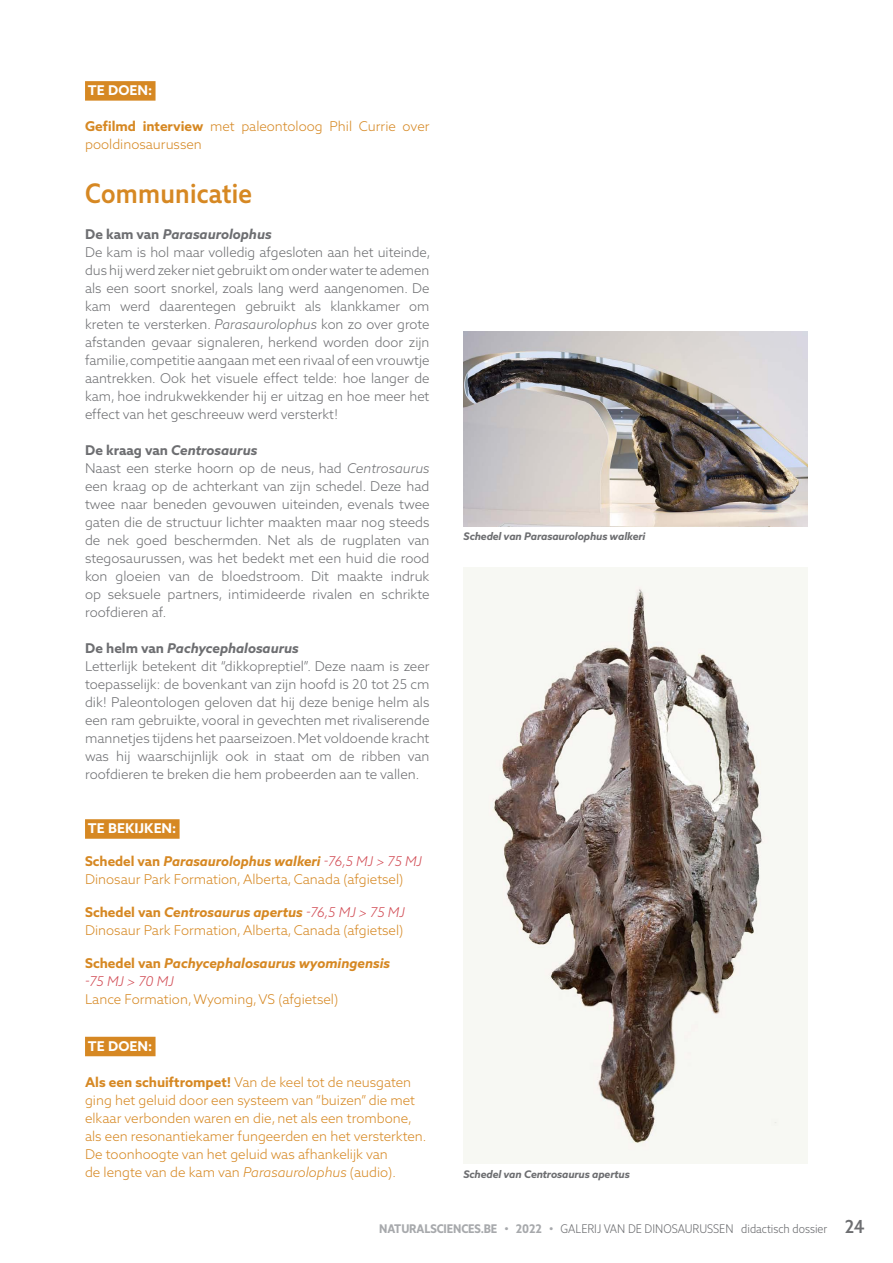
<style>
.page{position:relative;width:893px;height:1263px;background:#fff}
.page>*{position:absolute;margin:0;border:0;box-sizing:border-box;transform-origin:0 0}
.t1{font:500 27px "Azo Sans 2 Narrow";letter-spacing:.01em;color:#d68823}
.t2{font:300 13.5px/18px "Azo Sans 2";color:#6d6e71}
.t3{font:300 13.5px/18px "Azo Sans 2";color:#d68823}
.t4{font:italic 700 13.5px/18px "Azo Sans 2";color:#d68823}
.t5{font:700 13.5px "Azo Sans 2";color:#fff}
.t6{font:300 12px "Azo Sans 2 Narrow";color:#6d6e71}
.t7{font:italic 700 10.5px "Azo Sans 2";letter-spacing:-.01em;color:#6d6e71}
.s1{font-weight:700}
.s2{font-weight:700;font-style:italic}
.s3{font-style:italic}
.s4{font-style:italic;color:#d14a53}
.s5{font-style:normal}
.s6{font-weight:300;color:#d14a53}
.s7{font-weight:700;color:#a7a9ac}
.s8{font-weight:500;font-size:18px}
</style>
<div class="page">
<div style="left:85px;top:81px;width:71px;height:20px;background:#d68823"></div>
<div style="left:85px;top:819px;width:95px;height:20px;background:#d68823"></div>
<div style="left:85px;top:1037px;width:71px;height:19px;background:#d68823"></div>
<img style="left:463px;top:332px;width:345px;height:194px">
<img style="left:463px;top:567px;width:345px;height:597px">
<p class="t5" style="left:88px;top:82px;width:66px">TE DOEN:</p>
<p class="t3" style="left:85px;top:118px;width:346px"><span class="s1">Gefilmd interview</span> met paleontoloog Phil Currie over pooldinosaurussen</p>
<h1 class="t1" style="left:85px;top:178px;width:169px">Communicatie</h1>
<p class="t2" style="left:85px;top:226px;width:347px"><span class="s1">De kam van</span> <span class="s2">Parasaurolophus<br></span>De kam is hol maar volledig afgesloten aan het uiteinde, dus hij werd zeker niet gebruikt om onder water te ademen als een soort snorkel, zoals lang werd aangenomen. De kam werd daarentegen gebruikt als klankkamer om kreten te versterken. <span class="s3">Parasaurolophus</span> kon zo over grote afstanden gevaar signaleren, herkend worden door zijn familie, competitie aangaan met een rivaal of een vrouwtje aantrekken. Ook het visuele effect telde: hoe langer de kam, hoe indrukwekkender hij er uitzag en hoe meer het effect van het geschreeuw werd versterkt!</p>
<p class="t2" style="left:85px;top:442px;width:346px"><span class="s1">De kraag van</span> <span class="s2">Centrosaurus<br></span>Naast een sterke hoorn op de neus, had <span class="s3">Centrosaurus </span>een kraag op de achterkant van zijn schedel. Deze had twee naar beneden gevouwen uiteinden, evenals twee gaten die de structuur lichter maakten maar nog steeds de nek goed beschermden. Net als de rugplaten van stegosaurussen, was het bedekt met een huid die rood kon gloeien van de bloedstroom. Dit maakte indruk op seksuele partners, intimideerde rivalen en schrikte roofdieren af.</p>
<p class="t2" style="left:85px;top:640px;width:346px"><span class="s1">De helm van</span> <span class="s2">Pachycephalosaurus<br></span>Letterlijk betekent dit “dikkopreptiel”. Deze naam is zeer toepasselijk: de bovenkant van zijn hoofd is 20 tot 25 cm dik! Paleontologen geloven dat hij deze benige helm als een ram gebruikte, vooral in gevechten met rivaliserende mannetjes tijdens het paarseizoen. Met voldoende kracht was hij waarschijnlijk ook in staat om de ribben van roofdieren te breken die hem probeerden aan te vallen.</p>
<p class="t5" style="left:88px;top:820px;width:90px">TE BEKIJKEN:</p>
<p class="t3" style="left:85px;top:853px;width:338px"><span class="s1">Schedel van</span> <span class="s2">Parasaurolophus walkeri</span> <span class="s4">-76,5 MJ &gt; 75 MJ<br></span>Dinosaur Park Formation, Alberta, Canada (afgietsel)</p>
<p class="t3" style="left:85px;top:904px;width:321px"><span class="s1">Schedel van</span> <span class="s2">Centrosaurus apertus</span> <span class="s4">-76,5 MJ &gt; 75 MJ<br></span>Dinosaur Park Formation, Alberta, Canada (afgietsel)</p>
<p class="t4" style="left:85px;top:955px;width:307px"><span class="s5">Schedel van</span> Pachycephalosaurus wyomingensis <span class="s6">-75 MJ &gt; 70 MJ</span></p>
<p class="t3" style="left:85px;top:991px;width:255px">Lance Formation, Wyoming, VS (afgietsel)</p>
<p class="t5" style="left:88px;top:1038px;width:66px">TE DOEN:</p>
<p class="t3" style="left:85px;top:1073px;width:343px"><span class="s1">Als een schuiftrompet!</span> Van de keel tot de neusgaten ging het geluid door een systeem van “buizen” die met elkaar verbonden waren en die, net als een trombone, als een resonantiekamer fungeerden en het versterkten.<br>De toonhoogte van het geluid was afhankelijk van<br>de lengte van de kam van <span class="s3">Parasaurolophus</span> (audio).</p>
<p class="t7" style="left:464px;top:530px;width:183px">Schedel van Parasaurolophus walkeri</p>
<p class="t7" style="left:463px;top:1168px;width:168px">Schedel van Centrosaurus apertus</p>
<p class="t6" style="left:379px;top:1221px;width:487px"><span class="s7">NATURALSCIENCES.BE • 2022 •</span> GALERIJ VAN DE DINOSAURUSSEN didactisch dossier <span class="s8">24</span></p>
</div>
